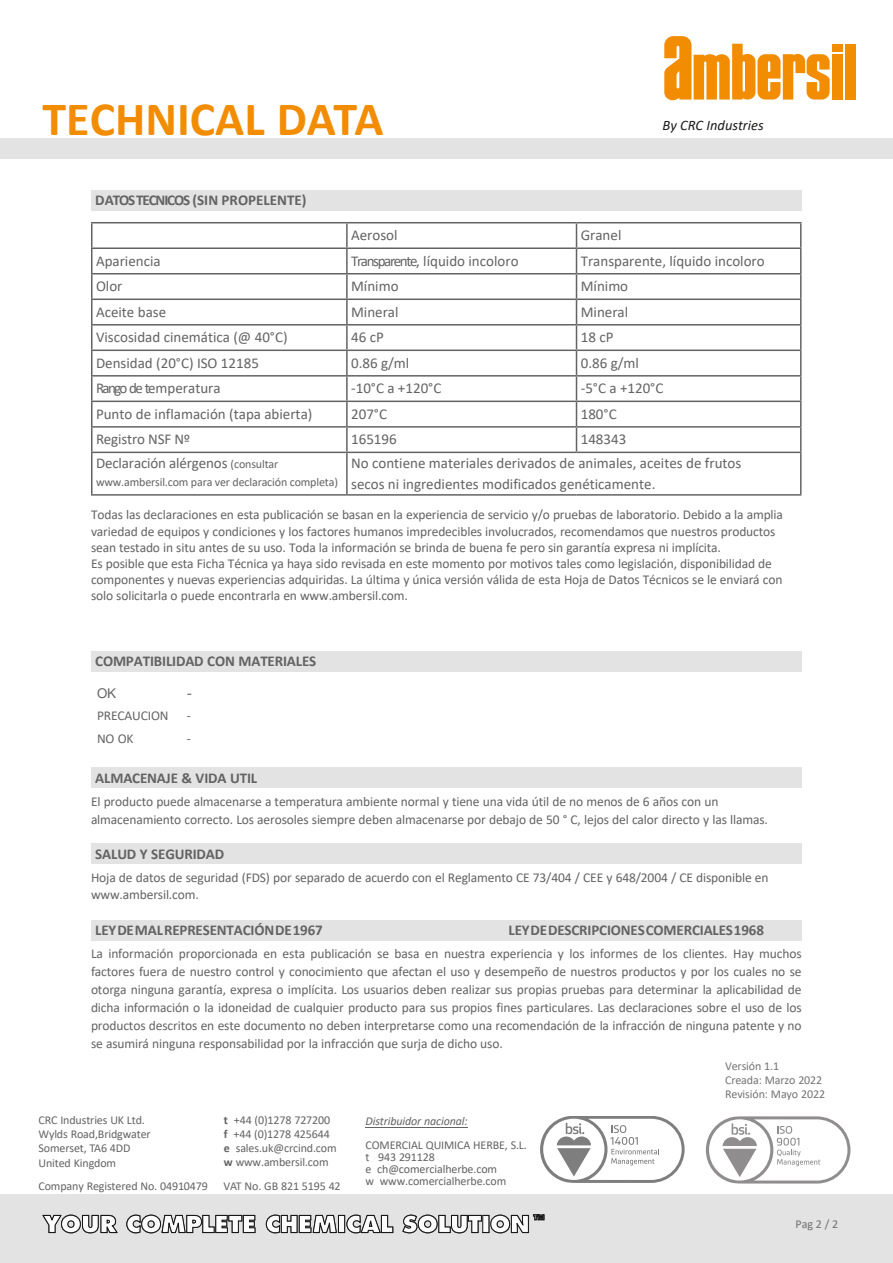
<style>
.page{position:relative;width:893px;height:1263px;background:#fff}
.page>*{position:absolute;margin:0;border:0;box-sizing:border-box;transform-origin:0 0}
.t1{font:700 48px "Calibri";color:#f28c00}
.t2{font:15px/25.5px "Calibri";color:#646363}
.t3{font:700 15px "Calibri";letter-spacing:-.01em;color:#646363}
.t4{font:italic 14.55px "Calibri";color:#1c1d1b}
.t5{font:13.5px/18px "Calibri";letter-spacing:-.01em;color:#646363}
.t6{font:13.5px "Helvetica Neue LT Std";color:#646363}
.t7{font:12px/14.2px "Calibri";letter-spacing:-.01em;color:#646363}
.t8{font:italic 12px "Calibri";letter-spacing:-.01em;color:#646363}
.t9{font:12px "Calibri";color:#706f6f}
.s1{font-size:12px}
.s2{font-weight:700}
</style>
<div class="page">
<div style="left:0;top:1195px;width:893px;height:68px;background:#e3e3e3"></div>
<svg style="left:42px;top:1214px;width:76px;height:19px"></svg>
<svg style="left:126px;top:1214px;width:419px;height:19px"></svg>
<svg style="left:706px;top:1116px;width:144px;height:67px"></svg>
<svg style="left:540px;top:1116px;width:145px;height:66px"></svg>
<hr style="left:91px;top:222px;width:256px;height:1px;background:#646363">
<hr style="left:347px;top:222px;width:229px;height:1px;background:#646363">
<hr style="left:346px;top:223px;width:2px;height:24px;background:#646363">
<hr style="left:576px;top:222px;width:225px;height:1px;background:#646363">
<hr style="left:91px;top:247px;width:256px;height:2px;background:#646363">
<hr style="left:347px;top:247px;width:229px;height:2px;background:#646363">
<hr style="left:346px;top:249px;width:2px;height:24px;background:#646363">
<hr style="left:576px;top:247px;width:225px;height:2px;background:#646363">
<hr style="left:91px;top:273px;width:256px;height:1px;background:#646363">
<hr style="left:347px;top:273px;width:229px;height:1px;background:#646363">
<hr style="left:346px;top:274px;width:2px;height:24px;background:#646363">
<hr style="left:576px;top:273px;width:225px;height:1px;background:#646363">
<hr style="left:91px;top:298px;width:256px;height:2px;background:#646363">
<hr style="left:347px;top:298px;width:229px;height:2px;background:#646363">
<hr style="left:346px;top:300px;width:2px;height:24px;background:#646363">
<hr style="left:576px;top:298px;width:225px;height:2px;background:#646363">
<hr style="left:91px;top:324px;width:256px;height:2px;background:#646363">
<hr style="left:347px;top:324px;width:229px;height:2px;background:#646363">
<hr style="left:346px;top:326px;width:2px;height:24px;background:#646363">
<hr style="left:576px;top:324px;width:225px;height:2px;background:#646363">
<hr style="left:91px;top:350px;width:256px;height:1px;background:#646363">
<hr style="left:347px;top:350px;width:229px;height:1px;background:#646363">
<hr style="left:346px;top:351px;width:2px;height:24px;background:#646363">
<hr style="left:576px;top:350px;width:225px;height:1px;background:#646363">
<hr style="left:91px;top:375px;width:256px;height:2px;background:#646363">
<hr style="left:347px;top:375px;width:229px;height:2px;background:#646363">
<hr style="left:346px;top:377px;width:2px;height:24px;background:#646363">
<hr style="left:576px;top:375px;width:225px;height:2px;background:#646363">
<hr style="left:91px;top:401px;width:256px;height:1px;background:#646363">
<hr style="left:347px;top:401px;width:229px;height:1px;background:#646363">
<hr style="left:346px;top:402px;width:2px;height:24px;background:#646363">
<hr style="left:576px;top:401px;width:225px;height:1px;background:#646363">
<hr style="left:91px;top:426px;width:256px;height:2px;background:#646363">
<svg style="left:91px;top:223px;width:1px;height:229px"></svg>
<hr style="left:347px;top:426px;width:229px;height:2px;background:#646363">
<hr style="left:346px;top:428px;width:2px;height:24px;background:#646363">
<hr style="left:576px;top:426px;width:225px;height:2px;background:#646363">
<svg style="left:576px;top:223px;width:1px;height:229px"></svg>
<svg style="left:800px;top:223px;width:1px;height:229px"></svg>
<hr style="left:91px;top:452px;width:256px;height:1px;background:#646363">
<hr style="left:91px;top:453px;width:1px;height:41px;background:#646363">
<hr style="left:347px;top:452px;width:229px;height:1px;background:#646363">
<hr style="left:346px;top:453px;width:2px;height:41px;background:#646363">
<hr style="left:576px;top:452px;width:225px;height:1px;background:#646363">
<hr style="left:800px;top:453px;width:1px;height:41px;background:#646363">
<hr style="left:91px;top:494px;width:256px;height:2px;background:#646363">
<hr style="left:347px;top:494px;width:229px;height:2px;background:#646363">
<hr style="left:576px;top:494px;width:225px;height:2px;background:#646363">
<div style="left:91px;top:190px;width:710px;height:21px;background:#e3e3e3"></div>
<div style="left:91px;top:768px;width:710px;height:20px;background:#e3e3e3"></div>
<div style="left:91px;top:920px;width:710px;height:20px;background:#e3e3e3"></div>
<div style="left:91px;top:843px;width:710px;height:21px;background:#e3e3e3"></div>
<div style="left:91px;top:651px;width:710px;height:21px;background:#e3e3e3"></div>
<div style="left:0;top:138px;width:893px;height:21px;background:#e3e3e3"></div>
<div style="left:845px;top:44px;width:10px;height:56px;background:#f28c00"></div>
<div style="left:832px;top:44px;width:10px;height:7px;background:#f28c00"></div>
<div style="left:832px;top:54px;width:10px;height:46px;background:#f28c00"></div>
<svg style="left:664px;top:36px;width:166px;height:64px"></svg>
<hr style="left:365px;top:1127px;width:103px;height:1px;background:#646363">
<h1 class="t1" style="left:43px;top:85px;width:343px">TECHNICAL DATA</h1>
<p class="t3" style="left:95px;top:190px;width:213px">DATOS TECNICOS (SIN PROPELENTE)</p>
<p class="t2" style="left:351px;top:222px;width:48px">Aerosol</p>
<p class="t2" style="left:581px;top:222px;width:42px">Granel</p>
<p class="t4" style="left:663px;top:115px;width:103px">By CRC Industries</p>
<p class="t2" style="left:96px;top:248px;width:66px">Apariencia</p>
<p class="t2" style="left:351px;top:248px;width:169px">Transparente, líquido incoloro</p>
<p class="t2" style="left:581px;top:248px;width:186px">Transparente, líquido incoloro</p>
<p class="t2" style="left:96px;top:273px;width:72px">Olor<br>Aceite base</p>
<p class="t2" style="left:351px;top:299px;width:49px">Mineral</p>
<p class="t2" style="left:581px;top:299px;width:49px">Mineral</p>
<p class="t2" style="left:96px;top:324px;width:193px">Viscosidad cinemática (@ 40°C)</p>
<p class="t2" style="left:351px;top:324px;width:34px">46 cP</p>
<p class="t2" style="left:581px;top:324px;width:34px">18 cP</p>
<p class="t2" style="left:96px;top:350px;width:164px">Densidad (20°C) ISO 12185</p>
<p class="t2" style="left:351px;top:350px;width:60px">0.86 g/ml</p>
<p class="t2" style="left:581px;top:350px;width:60px">0.86 g/ml</p>
<p class="t2" style="left:96px;top:375px;width:126px">Rango de temperatura</p>
<p class="t2" style="left:351px;top:375px;width:92px">-10°C a +120°C</p>
<p class="t2" style="left:581px;top:375px;width:84px">-5°C a +120°C</p>
<p class="t2" style="left:96px;top:401px;width:218px">Punto de inflamación (tapa abierta)</p>
<p class="t2" style="left:351px;top:401px;width:37px">207°C</p>
<p class="t2" style="left:581px;top:401px;width:37px">180°C</p>
<p class="t2" style="left:96px;top:426px;width:96px">Registro NSF Nº</p>
<p class="t2" style="left:351px;top:426px;width:47px">165196</p>
<p class="t2" style="left:581px;top:426px;width:47px">148343</p>
<p class="t2" style="left:96px;top:450px;width:184px">Declaración alérgenos <span class="s1">(consultar</span></p>
<p class="t7" style="left:96px;top:475px;width:243px">www.ambersil.com para ver declaración completa)</p>
<p class="t2" style="left:351px;top:452px;width:392px;line-height:21px">No contiene materiales derivados de animales, aceites de frutos secos ni ingredientes modificados genéticamente.</p>
<p class="t5" style="left:91px;top:506px;width:693px;line-height:16.2px">Todas las declaraciones en esta publicación se basan en la experiencia de servicio y/o pruebas de laboratorio. Debido a la amplia variedad de equipos y condiciones y los factores humanos impredecibles involucrados, recomendamos que nuestros productos sean testado in situ antes de su uso. Toda la información se brinda de buena fe pero sin garantía expresa ni implícita.<br>Es posible que esta Ficha Técnica ya haya sido revisada en este momento por motivos tales como legislación, disponibilidad de componentes y nuevas experiencias adquiridas. La última y única versión válida de esta Hoja de Datos Técnicos se le enviará con solo solicitarla o puede encontrarla en www.ambersil.com.</p>
<p class="t3" style="left:95px;top:651px;width:223px">COMPATIBILIDAD CON MATERIALES</p>
<p class="t6" style="left:97px;top:685px;width:21px">OK</p>
<p class="t6" style="left:187px;top:685px;width:7px">-</p>
<p class="t5" style="left:97px;top:706px;width:73px">PRECAUCION</p>
<p class="t5" style="left:187px;top:706px;width:6px">-</p>
<p class="t5" style="left:97px;top:729px;width:38px">NO OK</p>
<p class="t5" style="left:187px;top:729px;width:6px">-</p>
<p class="t3" style="left:95px;top:767px;width:163px">ALMACENAJE &amp; VIDA UTIL</p>
<p class="t5" style="left:91px;top:792px;width:678px">El producto puede almacenarse a temperatura ambiente normal y tiene una vida útil de no menos de 6 años con un almacenamiento correcto. Los aerosoles siempre deben almacenarse por debajo de 50 ° C, lejos del calor directo y las llamas.</p>
<p class="t3" style="left:95px;top:843px;width:130px">SALUD Y SEGURIDAD</p>
<p class="t5" style="left:91px;top:869px;width:679px;line-height:17px">Hoja de datos de seguridad (FDS) por separado de acuerdo con el Reglamento CE 73/404 / CEE y 648/2004 / CE disponible en www.ambersil.com.</p>
<p class="t3" style="left:95px;top:919px;width:229px">LEY DE MAL REPRESENTACIÓN DE 1967</p>
<p class="t3" style="left:508px;top:919px;width:257px">LEY DE DESCRIPCIONES COMERCIALES 1968</p>
<p class="t5" style="left:91px;top:944px;width:712px;text-align:justify">La información proporcionada en esta publicación se basa en nuestra experiencia y los informes de los clientes. Hay muchos factores fuera de nuestro control y conocimiento que afectan el uso y desempeño de nuestros productos y por los cuales no se otorga ninguna garantía, expresa o implícita. Los usuarios deben realizar sus propias pruebas para determinar la aplicabilidad de dicha información o la idoneidad de cualquier producto para sus propios fines particulares. Las declaraciones sobre el uso de los productos descritos en este documento no deben interpretarse como una recomendación de la infracción de ninguna patente y no se asumirá ninguna responsabilidad por la infracción que surja de dicho uso.</p>
<p class="t7" style="left:38px;top:1112px;width:114px">CRC Industries UK Ltd.<br>Wylds Road,Bridgwater<br>Somerset, TA6 4DD<br>United Kingdom</p>
<p class="t7" style="left:38px;top:1179px;width:171px">Company Registered No. 04910479</p>
<p class="t7" style="left:224px;top:1112px;width:114px"><span class="s2">t</span> +44 (0)1278 727200 <span class="s2">f</span> +44 (0)1278 425644 <span class="s2">e</span> sales.uk@crcind.com <span class="s2">w</span> www.ambersil.com</p>
<p class="t7" style="left:224px;top:1178px;width:119px">VAT No. GB 821 5195 42</p>
<p class="t8" style="left:365px;top:1113px;width:104px">Distribuidor nacional:</p>
<p class="t7" style="left:365px;top:1139px;width:163px;line-height:12px">COMERCIAL QUIMICA HERBE, S.L. t 943 291128<br>e ch@comercialherbe.com<br>w www.comercialherbe.com</p>
<p class="t7" style="left:725px;top:1059px;width:101px;line-height:13.8px">Versión 1.1<br>Creada: Marzo 2022<br>Revisión: Mayo 2022</p>
<p class="t9" style="left:795px;top:1215px;width:44px">Pag 2 / 2</p>
</div>
